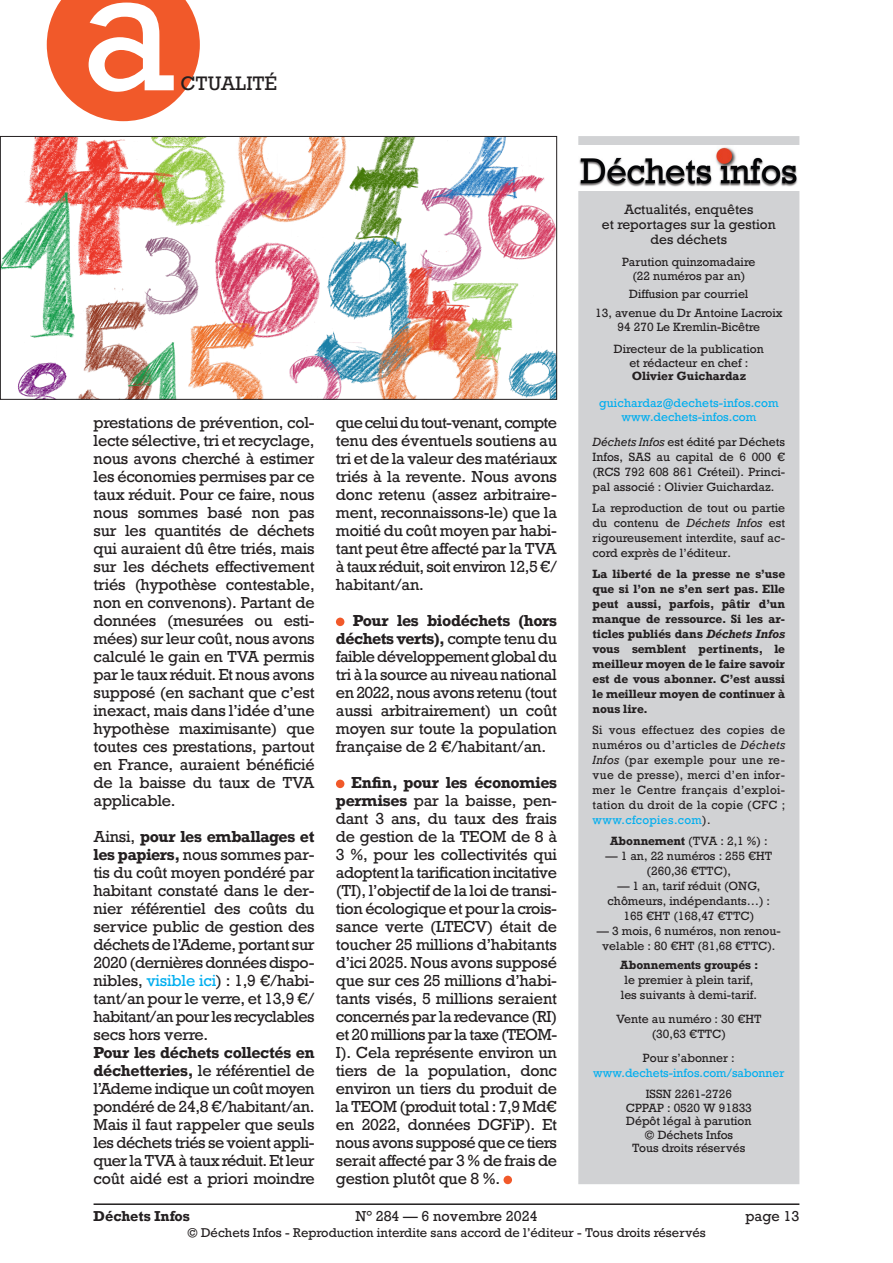
<style>
.page{position:relative;width:893px;height:1263px;background:#fff}
.page>*{position:absolute;margin:0;border:0;box-sizing:border-box;transform-origin:0 0}
.t1{font:166.5px "Rockwell";color:#fff}
.t2{font:18.3px "Rockwell";color:#231f20}
.Texte_courant{font:15px/18px "Rockwell";letter-spacing:-.015em;color:#231f20;text-align:justify}
.t3{font:13.5px "Rockwell";color:#231f20}
.t4{font:700 13.5px "Rockwell";color:#231f20}
.t5{font:12.75px/15.3px "Rockwell";color:#231f20;text-align:center}
.t6{font:12px "Rockwell";color:#231f20}
.t7{font:11.25px/15px "Rockwell";color:#231f20;text-align:center}
.t8{font:700 11.25px/15px "Rockwell";color:#231f20;text-align:justify}
.Intertitre_petit{font:11.25px/15px "Rockwell";color:#00aeef;text-align:center}
.s1{font-weight:700}
.s2{color:#00aeef}
.s3{font-style:italic}
.s4{color:#231f20}
</style>
<div class="page">
<hr style="left:94px;top:1203px;width:705px;height:2px;background:#231f20">
<div style="left:336px;top:618px;width:8px;height:8px;background:#f1592a;border-radius:50%"></div>
<div style="left:336px;top:780px;width:8px;height:8px;background:#f1592a;border-radius:50%"></div>
<div style="left:503px;top:1176px;width:9px;height:8px;background:#f1592a;border-radius:50%"></div>
<div style="left:579px;top:137px;width:220px;height:1046px;background:#d1d2d4"></div>
<div style="left:578px;top:136px;width:221px;height:1048px;border:2px solid #d1d2d4"></div>
<div style="left:578px;top:185px;width:222px;height:6px;background:#fff"></div>
<img style="left:578px;top:145px;width:221px;height:42px">
<img style="left:2px;top:138px;width:553px;height:260px">
<div style="left:0;top:136px;width:557px;height:264px;border:1px solid #231f20"></div>
<svg style="left:47px;top:0;width:153px;height:121px;background:#f3734b"></svg>
<h1 class="t1" style="left:80px;top:-73px;width:98px">a</h1>
<p class="t2" style="left:180px;top:72px;width:98px">CTUALITÉ</p>
<p class="Texte_courant" style="left:94px;top:414px;width:223px">prestations de prévention, col&shy;lecte sélective, tri et recyclage, nous avons cherché à estimer les économies permises par ce taux réduit. Pour ce faire, nous nous sommes basé non pas sur les quantités de déchets qui auraient dû être triés, mais sur les déchets effectivement triés (hypothèse contestable, non en convenons). Partant de données (mesurées ou esti&shy;mées) sur leur coût, nous avons calculé le gain en TVA permis par le taux réduit. Et nous avons supposé (en sachant que c’est inexact, mais dans l’idée d’une hypothèse maximisante) que toutes ces prestations, partout en France, auraient bénéficié de la baisse du taux de TVA applicable.</p>
<p class="Texte_courant" style="left:94px;top:828px;width:223px">Ainsi, <span class="s1">pour les emballages et les papiers,</span> nous sommes par&shy;tis du coût moyen pondéré par habitant constaté dans le der&shy;nier référentiel des coûts du service public de gestion des déchets de l’Ademe, portant sur 2020 (dernières données dispo&shy;nibles, <span class="s2">visible ici</span>) : 1,9 €/habi&shy;tant/an pour le verre, et 13,9 €/ habitant/an pour les recyclables secs hors verre.</p>
<p class="Texte_courant" style="left:94px;top:1044px;width:223px"><span class="s1">Pour les déchets collectés en déchetteries,</span> le référentiel de l’Ademe indique un coût moyen pondéré de 24,8 €/habitant/an.<br>Mais il faut rappeler que seuls les déchets triés se voient appli&shy;quer la TVA à taux réduit. Et leur coût aidé est a priori moindre</p>
<p class="Texte_courant" style="left:336px;top:414px;width:223px">que celui du tout-venant, compte tenu des éventuels soutiens au tri et de la valeur des matériaux triés à la revente. Nous avons donc retenu (assez arbitraire&shy;ment, reconnaissons-le) que la moitié du coût moyen par habi&shy;tant peut être affecté par la TVA à taux réduit, soit environ 12,5 €/ habitant/an.</p>
<p class="Texte_courant" style="left:336px;top:612px;width:223px;text-indent:17px"><span class="s1">Pour les biodéchets (hors déchets verts),</span> compte tenu du faible développement global du tri à la source au niveau national en 2022, nous avons retenu (tout aussi arbitrairement) un coût moyen sur toute la population française de 2 €/habitant/an.</p>
<p class="Texte_courant" style="left:336px;top:774px;width:223px;text-indent:15px"><span class="s1">Enfin, pour les économies permises</span> par la baisse, pen&shy;dant 3 ans, du taux des frais de gestion de la TEOM de 8 à 3 %, pour les collectivités qui adoptent la tarification incitative (TI), l’objectif de la loi de transi&shy;tion écologique et pour la crois&shy;sance verte (LTECV) était de toucher 25 millions d’habitants d’ici 2025. Nous avons supposé que sur ces 25 millions d’habi&shy;tants visés, 5 millions seraient concernés par la redevance (RI) et 20 millions par la taxe (TEOM-I). Cela représente environ un tiers de la population, donc environ un tiers du produit de la TEOM (produit total : 7,9 Md€ en 2022, données DGFiP). Et nous avons supposé que ce tiers serait affecté par 3 % de frais de gestion plutôt que 8 %.</p>
<p class="t5" style="left:602px;top:202px;width:175px">Actualités, enquêtes<br>et reportages sur la gestion des déchets</p>
<p class="t7" style="left:622px;top:256px;width:135px;line-height:13.5px">Parution quinzomadaire (22 numéros par an)</p>
<p class="t7" style="left:629px;top:286px;width:121px">Diffusion par courriel</p>
<p class="t7" style="left:595px;top:306px;width:189px">13, avenue du Dr Antoine Lacroix</p>
<p class="t7" style="left:618px;top:319px;width:144px">94 270 Le Kremlin-Bicêtre</p>
<p class="t7" style="left:614px;top:342px;width:152px;line-height:13.5px">Directeur de la publication et rédacteur en chef :</p>
<p class="t8" style="left:632px;top:368px;width:116px">Olivier Guichardaz</p>
<p class="Intertitre_petit" style="left:599px;top:396px;width:181px">guichardaz@dechets-infos.com</p>
<p class="Intertitre_petit" style="left:621px;top:409px;width:136px">www.dechets-infos.com</p>
<p class="t7" style="left:593px;top:435px;width:194px;text-align:justify"><span class="s3">Déchets Infos</span> est édité par Déchets Infos, SAS au capital de 6 000 € (RCS 792 608 861 Créteil). Princi&shy;pal associé : Olivier Guichardaz.</p>
<p class="t7" style="left:593px;top:501px;width:194px;text-align:justify">La reproduction de tout ou partie du contenu de <span class="s3">Déchets Infos</span> est rigoureusement interdite, sauf ac&shy;cord exprès de l’éditeur.</p>
<p class="t8" style="left:593px;top:566px;width:194px">La liberté de la presse ne s’use que si l’on ne s’en sert pas. Elle peut aussi, parfois, pâtir d’un manque de ressource. Si les ar&shy;ticles publiés dans <span class="s3">Déchets Infos </span>vous semblent pertinents, le meilleur moyen de le faire savoir est de vous abonner. C’est aussi le meilleur moyen de continuer à nous lire.</p>
<p class="t7" style="left:593px;top:723px;width:194px;text-align:justify">Si vous effectuez des copies de numéros ou d’articles de <span class="s3">Déchets Infos</span> (par exemple pour une re&shy;vue de presse), merci d’en infor&shy;mer le Centre français d’exploi&shy;tation du droit de la copie (CFC ; <span class="s2">www.cfcopies.com</span>).</p>
<p class="t7" style="left:610px;top:834px;width:159px"><span class="s1">Abonnement</span> (TVA : 2,1 %) :</p>
<p class="t7" style="left:605px;top:849px;width:168px">— 1 an, 22 numéros : 255 €HT (260,36 €TTC),</p>
<p class="t7" style="left:608px;top:879px;width:164px">— 1 an, tarif réduit (ONG, chômeurs, indépendants…) :<br>165 €HT (168,47 €TTC)</p>
<p class="t7" style="left:597px;top:924px;width:186px">— 3 mois, 6 numéros, non renou&shy;velable : 80 €HT (81,68 €TTC).</p>
<p class="t7" style="left:620px;top:958px;width:140px"><span class="s1">Abonnements groupés : </span>le premier à plein tarif, les suivants à demi-tarif.</p>
<p class="t7" style="left:616px;top:1012px;width:147px">Vente au numéro : 30 €HT (30,63 €TTC)</p>
<p class="Intertitre_petit" style="left:593px;top:1051px;width:193px"><span class="s4">Pour s’abonner : </span>www.dechets-infos.com/sabonner</p>
<p class="t7" style="left:646px;top:1087px;width:88px">ISSN 2261-2726</p>
<p class="t7" style="left:626px;top:1100px;width:128px">CPPAP : 0520 W 91833</p>
<p class="t7" style="left:626px;top:1114px;width:127px">Dépôt légal à parution</p>
<p class="t7" style="left:644px;top:1127px;width:90px">© Déchets Infos</p>
<p class="t7" style="left:632px;top:1141px;width:115px">Tous droits réservés</p>
<p class="t4" style="left:94px;top:1207px;width:98px">Déchets Infos</p>
<p class="t3" style="left:355px;top:1207px;width:184px">N° 284 — 6 novembre 2024</p>
<p class="t3" style="left:745px;top:1207px;width:55px">page 13</p>
<p class="t6" style="left:187px;top:1225px;width:520px">© Déchets Infos - Reproduction interdite sans accord de l’éditeur - Tous droits réservés</p>
</div>
